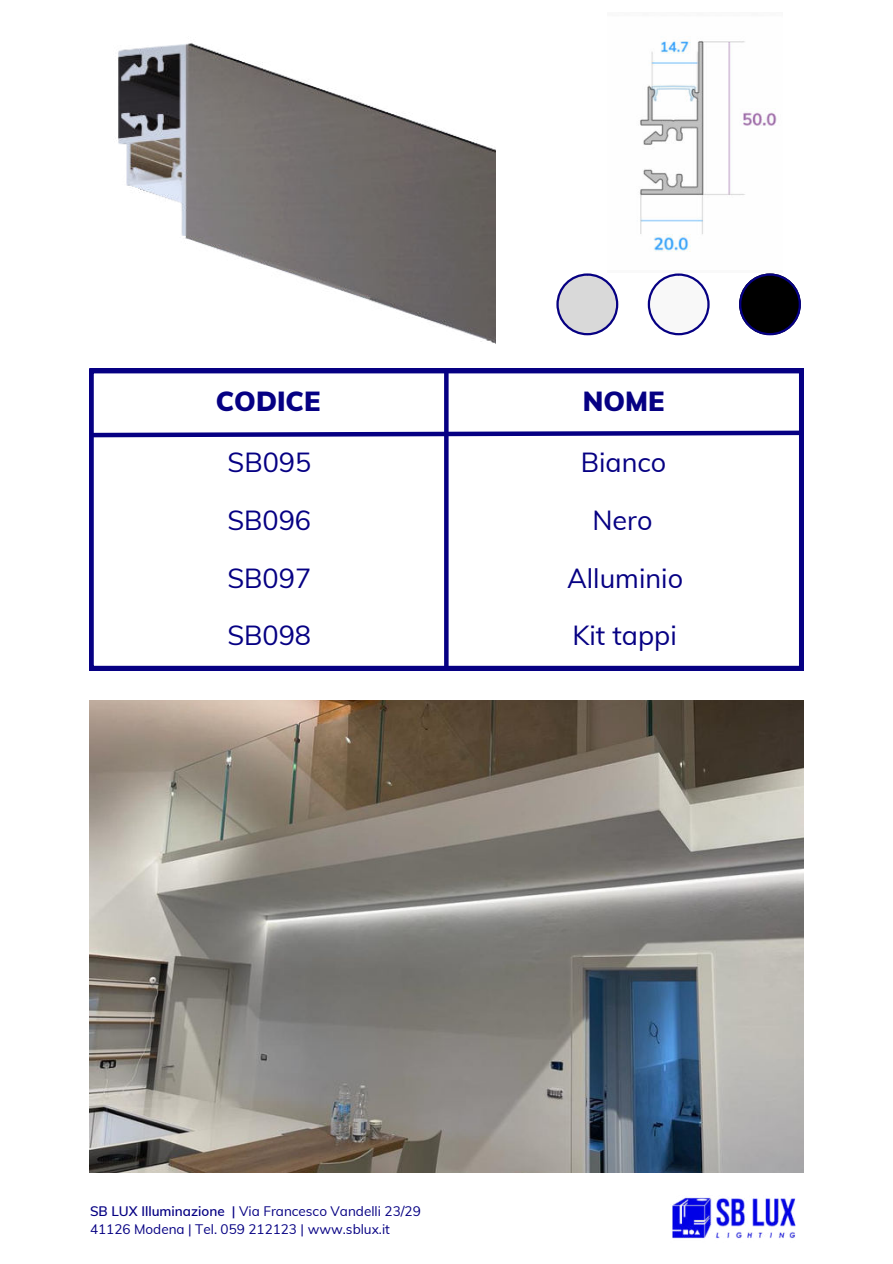
<style>
.page{position:relative;width:893px;height:1264px;background:#fff}
.page>*{position:absolute;margin:0;border:0;box-sizing:border-box;transform-origin:0 0}
.t1{font:27px/57.8px "Muli";color:#060083}
.t2{font:900 27px "Muli";color:#060083}
.t3{font:13.5px/18px "Muli";color:#060083}
.s1{font-weight:600}
</style>
<div class="page">
<img style="left:672px;top:1197px;width:124px;height:42px">
<svg style="left:739px;top:273px;width:61px;height:62px"></svg>
<svg style="left:647px;top:273px;width:62px;height:62px"></svg>
<svg style="left:556px;top:273px;width:62px;height:62px"></svg>
<img style="left:89px;top:700px;width:714px;height:472px">
<img style="left:640px;top:40px;width:137px;height:212px">
<svg style="left:89px;top:369px;width:714px;height:301px"></svg>
<svg style="left:444px;top:369px;width:4px;height:301px"></svg>
<svg style="left:89px;top:428px;width:715px;height:11px"></svg>
<img style="left:89px;top:43px;width:406px;height:326px">
<h1 class="t2" style="left:216px;top:381px;width:106px">CODICE</h1>
<h1 class="t1" style="left:227px;top:432px;width:85px">SB095<br>SB096</h1>
<h1 class="t2" style="left:583px;top:381px;width:83px">NOME</h1>
<h1 class="t1" style="left:580px;top:432px;width:87px;text-align:center">Bianco<br>Nero</h1>
<h1 class="t1" style="left:227px;top:548px;width:85px">SB097</h1>
<h1 class="t1" style="left:567px;top:548px;width:117px">Alluminio</h1>
<h1 class="t1" style="left:227px;top:605px;width:85px">SB098</h1>
<h1 class="t1" style="left:572px;top:605px;width:106px">Kit tappi</h1>
<p class="t3" style="left:90px;top:1201px;width:332px"><span class="s1">SB LUX Illuminazione |</span> Via Francesco Vandelli 23/29<br>41126 Modena | Tel. 059 212123 | www.sblux.it</p>
</div>
